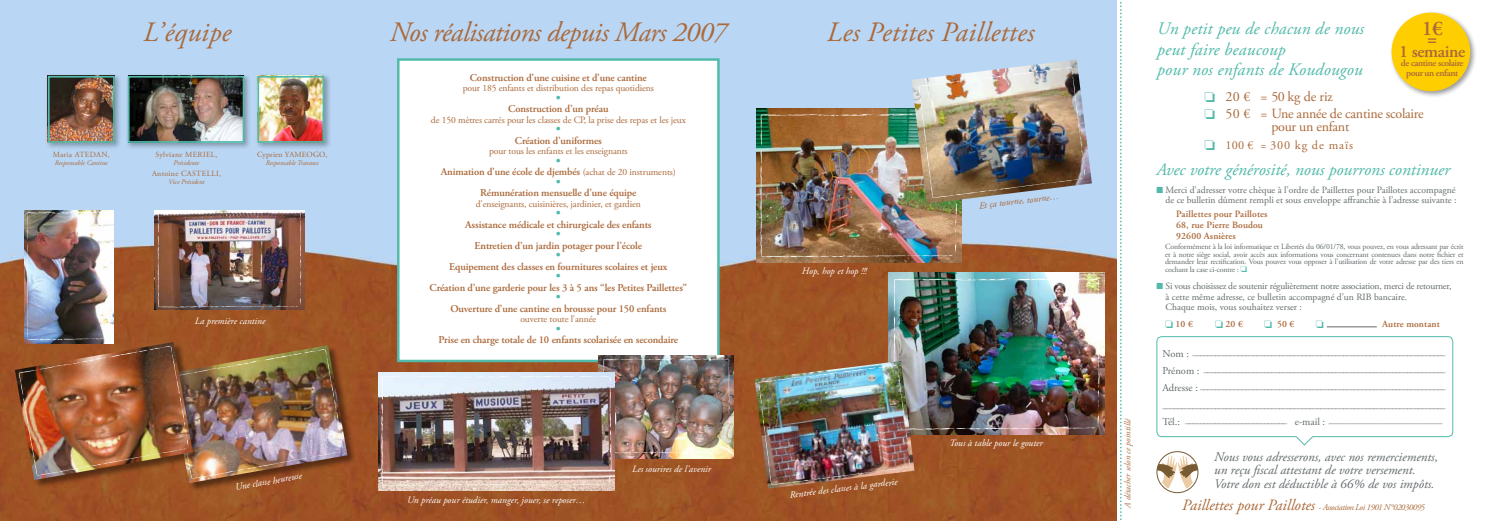
<style>
.page{position:relative;width:1489px;height:521px;background:#fff}
.page>*{position:absolute;margin:0;border:0;box-sizing:border-box;transform-origin:0 0}
.t1{font:italic 28px "Adobe Garamond Pro";letter-spacing:-.02em;color:#ab693a}
.t2{font:italic 28px "Adobe Garamond Pro";letter-spacing:.01em;color:#ab693a}
.t3{font:600 21px "Adobe Garamond Pro";color:#ab693a}
.t4{font:italic 17.5px/20.1px "Adobe Garamond Pro";letter-spacing:.01em;color:#52baab}
.t5{font:600 17.5px "Adobe Garamond Pro";letter-spacing:-.02em;color:#ab693a}
.t6{font:14px/17.5px "Adobe Garamond Pro";letter-spacing:-.02em;color:#ab693a}
.t7{font:italic 13.12px/13.7px "Adobe Garamond Pro";color:#636a6c}
.t8{font:13.12px "Adobe Garamond Pro";color:#52baab}
.t9{font:12.25px "Adobe Garamond Pro";letter-spacing:.07em;color:#ab693a}
.t10{font:600 10.5px "Adobe Garamond Pro";letter-spacing:-.01em;color:#ab693a}
.t11{font:9.62px/10.5px "Adobe Garamond Pro";color:#636a6c;text-align:right}
.t12{font:9.62px "Adobe Garamond Pro";letter-spacing:-.01em;color:#ab693a}
.t13{font:italic 9.62px "Adobe Garamond Pro";color:#fff}
.t14{font:600 9.62px/11.2px "Adobe Garamond Pro";letter-spacing:.01em;color:#ab693a}
.t15{font:600 9.62px/9.6px "Adobe Garamond Pro";letter-spacing:-.04em;color:#ab693a;text-align:center}
.t16{font:italic 9.62px "Adobe Garamond Pro";color:#ab693a}
.t17{font:8.75px/17.2px "Adobe Garamond Pro";color:#636a6c;text-align:justify}
.t18{font:italic 8.75px "Adobe Garamond Pro";letter-spacing:-.05em;color:#ab693a}
.t19{font:7.88px/7.4px "Adobe Garamond Pro";letter-spacing:-.02em;color:#636a6c;text-align:justify}
.t20{font:7.88px "Adobe Garamond Pro";letter-spacing:.04em;color:#ab693a}
.t21{font:7.88px "Adobe Garamond Pro";letter-spacing:.02em;color:#ab693a}
.t22{font:italic 7px "Adobe Garamond Pro";color:#ab693a}
.s1{font-weight:400;font-size:9.62px}
.s2{color:#52baab}
.s3{font-size:10.5px}
.s4{font-size:15.75px}
</style>
<div class="page">
<div style="left:1389px;top:10px;width:88px;height:88px;background:#000;opacity:.4"></div>
<div style="left:1391px;top:13px;width:78px;height:78px;background:#ffce00;border-radius:50%"></div>
<img style="left:0;top:0;width:1116px;height:521px">
<div style="left:170px;top:345px;width:186px;height:147px;background:#000;opacity:.45"></div>
<img style="left:202px;top:345px;width:145px;height:138px">
<div style="left:46px;top:74px;width:76px;height:76px;background:#000;opacity:.3"></div>
<img style="left:51px;top:79px;width:61px;height:61px">
<div style="left:48px;top:76px;width:67px;height:67px;border:2px solid #52baab"></div>
<div style="left:255px;top:74px;width:76px;height:76px;background:#000;opacity:.3"></div>
<img style="left:260px;top:79px;width:61px;height:61px">
<div style="left:257px;top:76px;width:67px;height:67px;border:2px solid #52baab"></div>
<div style="left:125px;top:74px;width:126px;height:76px;background:#000;opacity:.3"></div>
<img style="left:131px;top:79px;width:110px;height:61px">
<div style="left:128px;top:76px;width:116px;height:67px;border:2px solid #52baab"></div>
<img style="left:155px;top:210px;width:149px;height:2px">
<div style="left:15px;top:342px;width:187px;height:147px;background:#000;opacity:.45"></div>
<img style="left:18px;top:212px;width:325px;height:268px">
<div style="left:398px;top:60px;width:320px;height:301px;background:#fff"></div>
<div style="left:397px;top:58px;width:322px;height:304px;border:2px solid #52baab"></div>
<img style="left:598px;top:355px;width:135px;height:104px">
<img style="left:378px;top:373px;width:236px;height:117px">
<img style="left:381px;top:358px;width:349px;height:128px">
<img style="left:888px;top:273px;width:216px;height:162px">
<img style="left:756px;top:109px;width:205px;height:153px">
<div style="left:1156px;top:336px;width:296px;height:101px;border:1px solid #52baab;border-radius:5px"></div>
<svg style="left:1295px;top:436px;width:18px;height:9px"></svg>
<div style="left:1156px;top:451px;width:42px;height:42px;border:1px solid #765a31;border-radius:50%"></div>
<svg style="left:1156px;top:454px;width:41px;height:40px"></svg>
<svg style="left:1120px;top:2px;width:1px;height:518px"></svg>
<hr style="left:1326px;top:327px;width:50px;height:1px;background:#636a6c">
<img style="left:754px;top:361px;width:160px;height:128px">
<img style="left:758px;top:278px;width:342px;height:208px">
<img style="left:911px;top:60px;width:180px;height:144px">
<img style="left:760px;top:67px;width:325px;height:191px">
<p class="t20" style="left:53px;top:150px;width:59px">Maria ATEDAN,</p>
<p class="t22" style="left:55px;top:159px;width:54px">Responsable Cantine</p>
<h1 class="t1" style="left:143px;top:15px;width:90px">L’équipe</h1>
<h1 class="t1" style="left:390px;top:15px;width:338px">Nos réalisations depuis Mars 2007</h1>
<h1 class="t2" style="left:826px;top:15px;width:209px">Les Petites Paillettes</h1>
<h3 class="t4" style="left:1157px;top:19px;width:208px">Un petit peu de chacun de nous peut faire beaucoup<br>pour nos enfants de Koudougou</h3>
<h2 class="t3" style="left:1421px;top:16px;width:22px">1€</h2>
<h2 class="t3" style="left:1426px;top:26px;width:12px">=</h2>
<h3 class="t5" style="left:1398px;top:41px;width:68px">1 semaine</h3>
<p class="t15" style="left:1400px;top:59px;width:64px">de cantine scolaire pour un enfant</p>
<p class="t10" style="left:470px;top:71px;width:179px">Construction d’une cuisine et d’une cantine</p>
<p class="t12" style="left:462px;top:82px;width:193px">pour 185 enfants et distribution des repas quotidiens</p>
<p class="t8" style="left:556px;top:90px;width:7px">•</p>
<p class="t10" style="left:508px;top:103px;width:102px">Construction d’un préau</p>
<p class="t12" style="left:431px;top:114px;width:256px">de 150 mètres carrés pour les classes de CP, la prise des repas et les jeux</p>
<p class="t8" style="left:556px;top:121px;width:7px">•</p>
<p class="t10" style="left:515px;top:134px;width:88px">Création d’uniformes</p>
<p class="t12" style="left:489px;top:145px;width:140px">pour tous les enfants et les enseignants</p>
<p class="t8" style="left:556px;top:153px;width:7px">•</p>
<p class="t10" style="left:441px;top:166px;width:237px">Animation d’une école de djembés <span class="s1">(achat de 20 instruments)</span></p>
<p class="t8" style="left:556px;top:174px;width:7px">•</p>
<p class="t10" style="left:480px;top:187px;width:158px">Rémunération mensuelle d’une équipe</p>
<p class="t12" style="left:476px;top:198px;width:167px">d’enseignants, cuisinières, jardinier, et gardien</p>
<p class="t8" style="left:556px;top:205px;width:7px">•</p>
<p class="t10" style="left:465px;top:218px;width:188px">Assistance médicale et chirurgicale des enfants</p>
<p class="t8" style="left:556px;top:226px;width:7px">•</p>
<p class="t10" style="left:474px;top:239px;width:169px">Entretien d’un jardin potager pour l’école</p>
<p class="t8" style="left:556px;top:247px;width:7px">•</p>
<p class="t10" style="left:449px;top:260px;width:220px">Equipement des classes en fournitures scolaires et jeux</p>
<p class="t8" style="left:556px;top:268px;width:7px">•</p>
<p class="t10" style="left:429px;top:281px;width:259px">Création d’une garderie pour les 3 à 5 ans “les Petites Paillettes”</p>
<p class="t8" style="left:556px;top:289px;width:7px">•</p>
<p class="t10" style="left:450px;top:302px;width:217px">Ouverture d’une cantine en brousse pour 150 enfants</p>
<p class="t12" style="left:520px;top:313px;width:77px">ouverte toute l’année</p>
<p class="t8" style="left:556px;top:321px;width:7px">•</p>
<p class="t10" style="left:438px;top:334px;width:241px">Prise en charge totale de 10 enfants scolarisée en secondaire</p>
<h3 class="t6" style="left:1204px;top:88px;width:220px"><span class="s2">❏</span> 20 € = 50 kg de riz<br><span class="s2">❏</span> 50 € = Une année de cantine scolaire</h3>
<h3 class="t6" style="left:1271px;top:119px;width:79px">pour un enfant</h3>
<p class="t9" style="left:1204px;top:138px;width:150px"><span class="s2">❏</span> 100 € = 300 kg de maïs</p>
<p class="t20" style="left:155px;top:150px;width:64px">Sylviane MERIEL,</p>
<p class="t22" style="left:173px;top:159px;width:27px">Présidente</p>
<p class="t20" style="left:152px;top:169px;width:70px">Antoine CASTELLI,</p>
<p class="t22" style="left:168px;top:178px;width:38px">Vice Président</p>
<p class="t21" style="left:257px;top:150px;width:72px">Cyprien YAMEOGO,</p>
<p class="t22" style="left:266px;top:159px;width:54px">Responsable Travaux</p>
<h3 class="t4" style="left:1156px;top:159px;width:295px">Avec votre générosité, nous pourrons continuer</h3>
<p class="t11" style="left:1156px;top:185px;width:301px"><span class="s2">■</span> Merci d’adresser votre chèque à l’ordre de Paillettes pour Paillotes accompagné de ce bulletin dûment rempli et sous enveloppe affranchie à l’adresse suivante :</p>
<p class="t14" style="left:1176px;top:208px;width:93px">Paillettes pour Paillotes<br>68, rue Pierre Boudou<br>92600 Asnières</p>
<p class="t19" style="left:1165px;top:243px;width:300px">Conformément à la loi informatique et Libertés du 06/01/78, vous pouvez, en vous adressant par écrit et à notre siège social, avoir accès aux informations vous concernant contenues dans notre fichier et demander leur rectification. Vous pouvez vous opposer à l’utilisation de votre adresse par des tiers en cochant la case ci-contre : <span class="s2">❏</span></p>
<p class="t11" style="left:1165px;top:281px;width:287px;text-align:left;text-indent:-9px"><span class="s2">■</span> Si vous choisissez de soutenir régulièrement notre association, merci de retourner, à cette même adresse, ce bulletin accompagné d’un RIB bancaire.<br>Chaque mois, vous souhaitez verser :</p>
<p class="t14" style="left:1165px;top:318px;width:29px"><span class="s2">❏</span> 10 €</p>
<p class="t14" style="left:1214px;top:318px;width:29px"><span class="s2">❏</span> 20 €</p>
<p class="t14" style="left:1263px;top:318px;width:32px"><span class="s2">❏</span> 50 €</p>
<p class="t14" style="left:1382px;top:318px;width:59px">Autre montant</p>
<p class="t16" style="left:978px;top:200px;width:82px;rotate:-7deg">Et ça tourne, tourne…</p>
<p class="t13" style="left:802px;top:265px;width:66px">Hop, hop et hop !!!</p>
<p class="t13" style="left:195px;top:315px;width:72px">La première cantine</p>
<p class="t13" style="left:234px;top:481px;width:69px;rotate:-10deg">Une classe heureuse</p>
<p class="t13" style="left:407px;top:494px;width:180px">Un préau pour étudier, manger, jouer, se reposer…</p>
<p class="t13" style="left:632px;top:463px;width:81px">Les sourires de l’avenir</p>
<p class="t13" style="left:789px;top:489px;width:110px;rotate:-7deg">Rentrée des classes à la garderie</p>
<p class="t13" style="left:949px;top:437px;width:95px">Tous à table pour le gouter</p>
<p class="t18" style="left:1122px;top:508px;width:91px;rotate:-90deg">A détacher selon ce pointillé</p>
<p class="t17" style="left:1162px;top:344px;width:284px"><span class="s3">Nom :</span> ___________________________________________________________________ <span class="s3">Prénom :</span> ________________________________________________________________ <span class="s3">Adresse :</span> _________________________________________________________________</p>
<p class="t17" style="left:1162px;top:398px;width:284px;line-height:15.4px">___________________________________________________________________________<br><span class="s3">Tél.:</span> ___________________________ <span class="s3">e-mail :</span> __________________________</p>
<p class="t7" style="left:1214px;top:450px;width:225px">Nous vous adresserons, avec nos remerciements, un reçu fiscal attestant de votre versement.<br>Votre don est déductible à 66% de vos impôts.</p>
<p class="t18" style="left:1182px;top:502px;width:244px"><span class="s4">Paillettes pour Paillotes</span> - Association Loi 1901 N°02030095</p>
</div>
